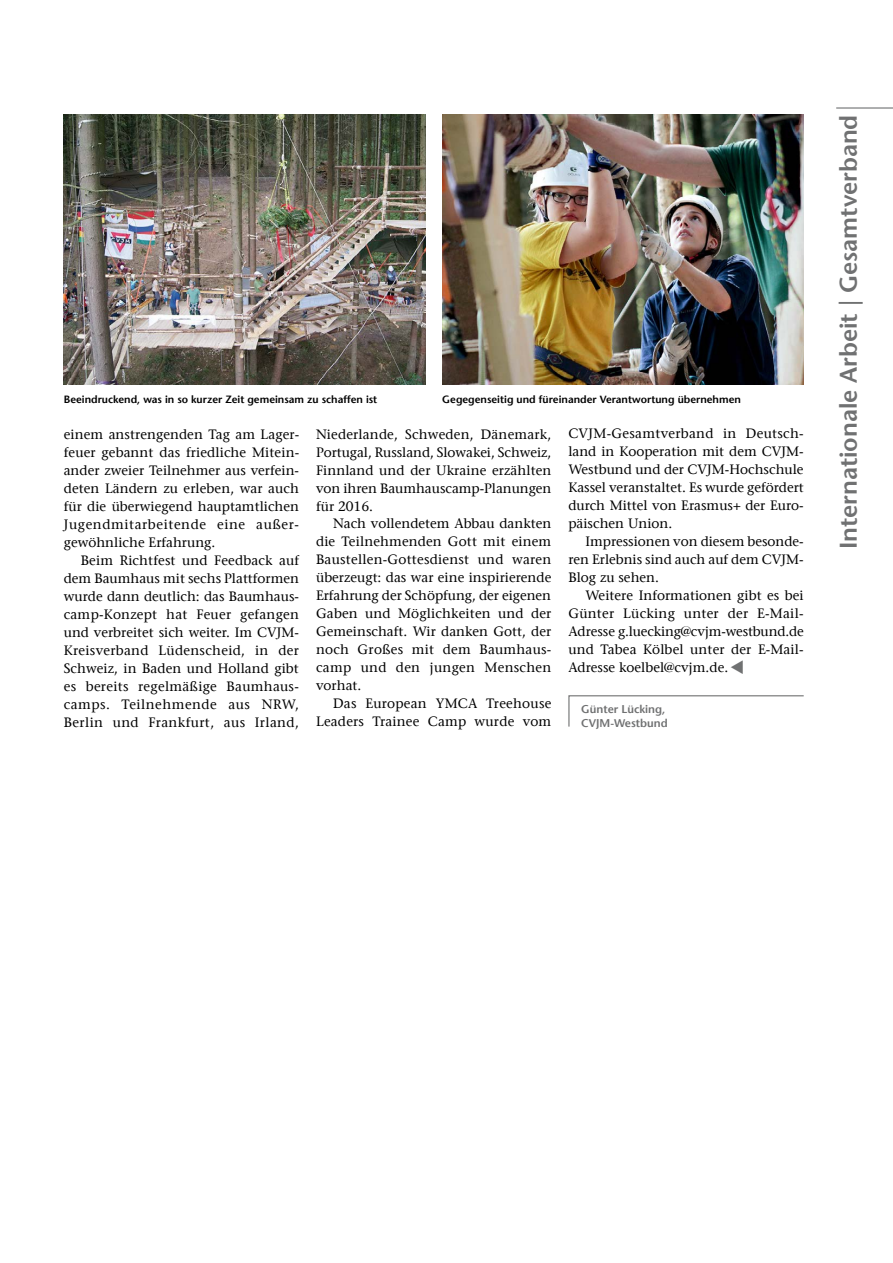
<style>
.page{position:relative;width:893px;height:1263px;background:#fff}
.page>*{position:absolute;margin:0;border:0;box-sizing:border-box;transform-origin:0 0}
.t1{font:600 24px "Stone Sans";color:#707172}
.t2{font:13.5px/18px "Stone Serif";letter-spacing:.005em;color:#000;text-align:justify}
.t3{font:600 11.25px/13.5px "Stone Sans";color:#707172}
.t4{font:600 10.5px "Stone Sans";color:#000}
.s1{color:#707172}
</style>
<div class="page">
<svg style="left:568px;top:695px;width:236px;height:32px"></svg>
<img style="left:442px;top:115px;width:362px;height:270px">
<img style="left:64px;top:115px;width:361px;height:270px">
<hr style="left:836px;top:107px;width:57px;height:2px;background:#707172">
<p class="t4" style="left:64px;top:393px;width:315px">Beeindruckend, was in so kurzer Zeit gemeinsam zu schaffen ist</p>
<p class="t4" style="left:442px;top:393px;width:300px">Gegegenseitig und füreinander Verantwortung übernehmen</p>
<p class="t2" style="left:64px;top:425px;width:237px">einem anstrengenden Tag am Lager&shy;feuer gebannt das friedliche Mitein&shy;ander zweier Teilnehmer aus verfein&shy;deten Ländern zu erleben, war auch für die überwiegend hauptamtlichen Jugendmitarbeitende eine außer&shy;gewöhnliche Erfahrung.</p>
<p class="t2" style="left:64px;top:551px;width:237px;text-indent:17px">Beim Richtfest und Feedback auf dem Baumhaus mit sechs Plattformen wurde dann deutlich: das Baumhaus&shy;camp-Konzept hat Feuer gefangen und verbreitet sich weiter. Im CVJM-Kreisverband Lüdenscheid, in der Schweiz, in Baden und Holland gibt es bereits regelmäßige Baumhaus&shy;camps. Teilnehmende aus NRW, Berlin und Frankfurt, aus Irland,</p>
<p class="t2" style="left:316px;top:425px;width:237px">Niederlande, Schweden, Dänemark, Portugal, Russland, Slowakei, Schweiz, Finnland und der Ukraine erzählten von ihren Baumhauscamp-Planungen für 2016.</p>
<p class="t2" style="left:316px;top:515px;width:237px;text-indent:17px">Nach vollendetem Abbau dankten die Teilnehmenden Gott mit einem Baustellen-Gottesdienst und waren überzeugt: das war eine inspirierende Erfahrung der Schöpfung, der eigenen Gaben und Möglichkeiten und der Gemeinschaft. Wir danken Gott, der noch Großes mit dem Baumhaus&shy;camp und den jungen Menschen vorhat.</p>
<p class="t2" style="left:316px;top:695px;width:237px;text-align:right">Das European YMCA Treehouse<br>Leaders Trainee Camp wurde vom</p>
<p class="t2" style="left:568px;top:425px;width:237px">CVJM-Gesamtverband in Deutsch&shy;land in Kooperation mit dem CVJM-Westbund und der CVJM-Hochschule Kassel veranstaltet. Es wurde gefördert durch Mittel von Erasmus+ der Euro&shy;päischen Union.</p>
<p class="t2" style="left:568px;top:533px;width:237px;text-indent:17px">Impressionen von diesem besonde&shy;ren Erlebnis sind auch auf dem CVJM-Blog zu sehen.</p>
<p class="t2" style="left:568px;top:587px;width:237px;text-indent:17px">Weitere Informationen gibt es bei Günter Lücking unter der E-Mail-Adresse g.luecking@cvjm-westbund.de und Tabea Kölbel unter der E-Mail-Adresse koelbel@cvjm.de.<span class="s1">▼</span></p>
<p class="t3" style="left:581px;top:702px;width:88px">Günter Lücking,<br>CVJM-Westbund</p>
<h1 class="t1" style="left:834px;top:549px;width:436px;rotate:-90deg">Internationale Arbeit | Gesamtverband</h1>
</div>
